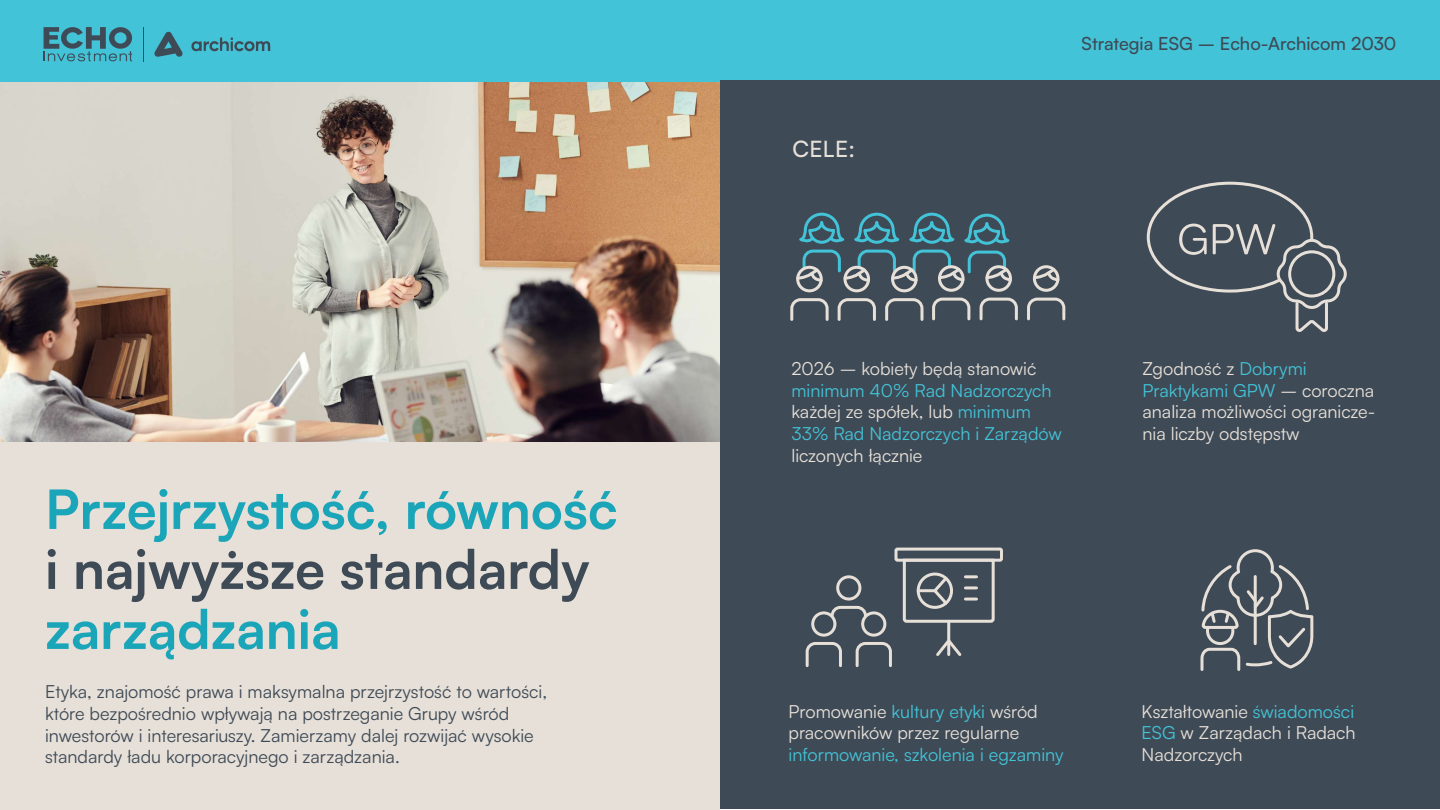
<style>
.page{position:relative;width:1440px;height:810px;background:#fff}
.page>*{position:absolute;margin:0;border:0;box-sizing:border-box;transform-origin:0 0}
.t1{font:700 54px "Satoshi";color:#1aa5b9}
.t2{font:700 54px "Satoshi";color:#3e4a56}
.t3{font:500 22.5px "Satoshi";color:#e7e0d8}
.t4{font:18px/21.6px "Satoshi";color:#e7e0d8}
.t5{font:18px/21.6px "Satoshi";color:#3e4a56}
.t6{font:18px/21.6px "Satoshi";color:#43c3d7}
.t7{font:500 18px "Satoshi";color:#3e4a56}
.s1{color:#e7e0d8}
.s2{color:#43c3d7}
</style>
<div class="page">
<div style="left:0;top:0;width:720px;height:810px;background:#e7e0d8"></div>
<img style="left:0;top:81px;width:720px;height:361px">
<div style="left:0;top:0;width:1440px;height:81px;background:#43c3d7"></div>
<svg style="left:44px;top:27px;width:88px;height:34px"></svg>
<hr style="left:143px;top:27px;width:1px;height:34px;background:#3e4a56">
<svg style="left:191px;top:37px;width:79px;height:15px"></svg>
<svg style="left:154px;top:31px;width:29px;height:26px"></svg>
<div style="left:720px;top:81px;width:720px;height:728px;background:#3e4a56"></div>
<svg style="left:932px;top:297px;width:39px;height:24px"></svg>
<div style="left:938px;top:265px;width:27px;height:27px;border:3px solid #e7e0d8;border-radius:50%"></div>
<svg style="left:979px;top:297px;width:39px;height:24px"></svg>
<div style="left:985px;top:265px;width:27px;height:27px;border:3px solid #e7e0d8;border-radius:50%"></div>
<svg style="left:1027px;top:297px;width:39px;height:24px"></svg>
<div style="left:1033px;top:265px;width:26px;height:27px;border:3px solid #e7e0d8;border-radius:50%"></div>
<svg style="left:1032px;top:266px;width:28px;height:17px"></svg>
<svg style="left:885px;top:298px;width:39px;height:23px"></svg>
<div style="left:891px;top:266px;width:27px;height:26px;border:3px solid #e7e0d8;border-radius:50%"></div>
<svg style="left:837px;top:298px;width:39px;height:23px"></svg>
<div style="left:844px;top:266px;width:26px;height:26px;border:3px solid #e7e0d8;border-radius:50%"></div>
<svg style="left:790px;top:298px;width:39px;height:23px"></svg>
<div style="left:796px;top:266px;width:27px;height:26px;border:3px solid #e7e0d8;border-radius:50%"></div>
<svg style="left:796px;top:212px;width:216px;height:71px"></svg>
<svg style="left:1146px;top:181px;width:201px;height:151px"></svg>
<svg style="left:829px;top:605px;width:39px;height:14px"></svg>
<div style="left:836px;top:575px;width:25px;height:26px;border:3px solid #e7e0d8;border-radius:50%"></div>
<svg style="left:855px;top:642px;width:37px;height:26px"></svg>
<div style="left:861px;top:611px;width:25px;height:26px;border:3px solid #e7e0d8;border-radius:50%"></div>
<svg style="left:805px;top:642px;width:37px;height:26px"></svg>
<div style="left:811px;top:611px;width:25px;height:26px;border:3px solid #e7e0d8;border-radius:50%"></div>
<hr style="left:947px;top:621px;width:3px;height:34px;background:#e7e0d8">
<svg style="left:936px;top:636px;width:26px;height:20px"></svg>
<div style="left:895px;top:548px;width:108px;height:14px;border:3px solid #e7e0d8;border-radius:2px"></div>
<svg style="left:901px;top:558px;width:95px;height:66px"></svg>
<hr style="left:918px;top:589px;width:17px;height:3px;background:#e7e0d8">
<svg style="left:1200px;top:549px;width:114px;height:122px"></svg>
<h1 class="t1" style="left:45px;top:470px;width:574px">Przejrzystość, równość</h1>
<h1 class="t2" style="left:45px;top:530px;width:546px">i najwyższe standardy</h1>
<h1 class="t1" style="left:45px;top:590px;width:297px">zarządzania</h1>
<p class="t5" style="left:45px;top:680px;width:503px">Etyka, znajomość prawa i maksymalna przejrzystość to wartości, które bezpośrednio wpływają na postrzeganie Grupy wśród inwestorów i interesariuszy. Zamierzamy dalej rozwijać wysokie standardy ładu korporacyjnego i zarządzania.</p>
<p class="t3" style="left:792px;top:133px;width:64px">CELE:</p>
<p class="t7" style="left:1082px;top:31px;width:316px">Strategia ESG – Echo-Archicom 2030</p>
<p class="t4" style="left:791px;top:357px;width:247px">2026 – kobiety będą stanowić</p>
<p class="t6" style="left:791px;top:379px;width:272px">minimum 40% Rad Nadzorczych <span class="s1">każdej ze spółek, lub</span> minimum<br>33% Rad Nadzorczych i Zarządów</p>
<p class="t4" style="left:791px;top:444px;width:133px">liczonych łącznie</p>
<p class="t4" style="left:1142px;top:357px;width:234px">Zgodność z <span class="s2">Dobrymi<br>Praktykami GPW</span> – coroczna analiza możliwości ogranicze&shy;nia liczby odstępstw</p>
<p class="t4" style="left:789px;top:700px;width:251px">Promowanie <span class="s2">kultury etyki</span> wśród pracowników przez regularne</p>
<p class="t6" style="left:789px;top:743px;width:277px">informowanie, szkolenia i egzaminy</p>
<p class="t4" style="left:1142px;top:700px;width:216px;text-align:justify">Kształtowanie <span class="s2">świadomości ESG</span> w Zarządach i Radach Nadzorczych</p>
</div>
